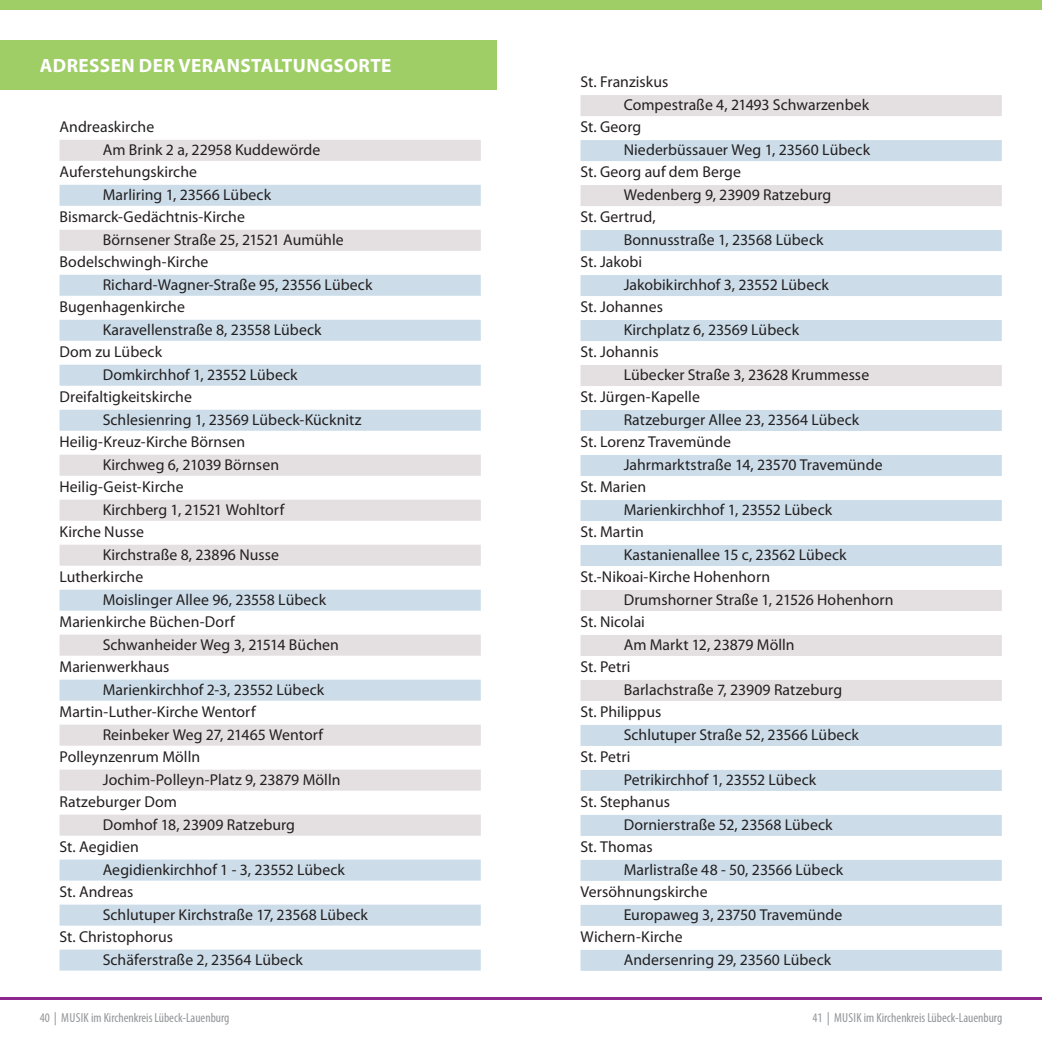
<style>
.page{position:relative;width:1042px;height:1042px;background:#fff}
.page>*{position:absolute;margin:0;border:0;box-sizing:border-box;transform-origin:0 0}
.t1{font:700 19.25px "Myriad Pro";letter-spacing:.02em;color:#fff}
.t2{font:15.75px "Myriad Pro";color:#231f20}
.t3{font:condensed 13.12px "Myriad Pro";color:#939598}
.s1{font-stretch:normal}
</style>
<div class="page">
<div style="left:0;top:40px;width:496px;height:50px;background:#9fce66"></div>
<div style="left:0;top:0;width:1042px;height:10px;background:#9fce66"></div>
<hr style="left:0;top:997px;width:1042px;height:3px;background:#90268f">
<div style="left:60px;top:140px;width:421px;height:21px;background:#e4dfe0"></div>
<div style="left:60px;top:185px;width:421px;height:21px;background:#ccdde9"></div>
<div style="left:60px;top:230px;width:421px;height:21px;background:#e4dfe0"></div>
<div style="left:60px;top:275px;width:421px;height:21px;background:#ccdde9"></div>
<div style="left:60px;top:320px;width:421px;height:21px;background:#ccdde9"></div>
<div style="left:60px;top:365px;width:421px;height:21px;background:#ccdde9"></div>
<div style="left:60px;top:410px;width:421px;height:21px;background:#ccdde9"></div>
<div style="left:60px;top:455px;width:421px;height:21px;background:#e4dfe0"></div>
<div style="left:60px;top:500px;width:421px;height:21px;background:#e4dfe0"></div>
<div style="left:60px;top:545px;width:421px;height:21px;background:#e4dfe0"></div>
<div style="left:60px;top:590px;width:421px;height:21px;background:#ccdde9"></div>
<div style="left:60px;top:635px;width:421px;height:21px;background:#e4dfe0"></div>
<div style="left:60px;top:680px;width:421px;height:21px;background:#ccdde9"></div>
<div style="left:60px;top:724px;width:421px;height:21px;background:#e4dfe0"></div>
<div style="left:60px;top:769px;width:421px;height:21px;background:#e4dfe0"></div>
<div style="left:60px;top:814px;width:421px;height:21px;background:#e4dfe0"></div>
<div style="left:60px;top:859px;width:421px;height:21px;background:#ccdde9"></div>
<div style="left:60px;top:904px;width:421px;height:21px;background:#ccdde9"></div>
<div style="left:60px;top:949px;width:421px;height:21px;background:#ccdde9"></div>
<div style="left:580px;top:95px;width:422px;height:21px;background:#e4dfe0"></div>
<div style="left:580px;top:140px;width:422px;height:21px;background:#ccdde9"></div>
<div style="left:580px;top:185px;width:422px;height:21px;background:#e4dfe0"></div>
<div style="left:580px;top:230px;width:422px;height:21px;background:#ccdde9"></div>
<div style="left:580px;top:275px;width:422px;height:21px;background:#ccdde9"></div>
<div style="left:580px;top:320px;width:422px;height:21px;background:#ccdde9"></div>
<div style="left:580px;top:365px;width:422px;height:21px;background:#e4dfe0"></div>
<div style="left:580px;top:410px;width:422px;height:21px;background:#ccdde9"></div>
<div style="left:580px;top:455px;width:422px;height:21px;background:#ccdde9"></div>
<div style="left:580px;top:500px;width:422px;height:21px;background:#ccdde9"></div>
<div style="left:580px;top:545px;width:422px;height:21px;background:#ccdde9"></div>
<div style="left:580px;top:590px;width:422px;height:21px;background:#e4dfe0"></div>
<div style="left:580px;top:635px;width:422px;height:21px;background:#e4dfe0"></div>
<div style="left:580px;top:680px;width:422px;height:21px;background:#e4dfe0"></div>
<div style="left:580px;top:725px;width:422px;height:21px;background:#ccdde9"></div>
<div style="left:580px;top:770px;width:422px;height:21px;background:#ccdde9"></div>
<div style="left:580px;top:815px;width:422px;height:21px;background:#ccdde9"></div>
<div style="left:580px;top:860px;width:422px;height:21px;background:#ccdde9"></div>
<div style="left:580px;top:905px;width:422px;height:21px;background:#ccdde9"></div>
<div style="left:580px;top:950px;width:422px;height:21px;background:#ccdde9"></div>
<p class="t1" style="left:40px;top:52px;width:353px">ADRESSEN DER VERANSTALTUNGSORTE</p>
<p class="t2" style="left:60px;top:117px;width:96px">Andreaskirche</p>
<p class="t2" style="left:103px;top:140px;width:219px">Am Brink 2 a, 22958 Kuddewörde</p>
<p class="t2" style="left:60px;top:162px;width:139px">Auferstehungskirche</p>
<p class="t2" style="left:103px;top:185px;width:170px">Marliring 1, 23566 Lübeck</p>
<p class="t2" style="left:60px;top:207px;width:187px">Bismarck-Gedächtnis-Kirche</p>
<p class="t2" style="left:103px;top:230px;width:243px">Börnsener Straße 25, 21521 Aumühle</p>
<p class="t2" style="left:60px;top:252px;width:150px">Bodelschwingh-Kirche</p>
<p class="t2" style="left:103px;top:275px;width:271px">Richard-Wagner-Straße 95, 23556 Lübeck</p>
<p class="t2" style="left:60px;top:297px;width:127px">Bugenhagenkirche</p>
<p class="t2" style="left:103px;top:320px;width:220px">Karavellenstraße 8, 23558 Lübeck</p>
<p class="t2" style="left:60px;top:342px;width:104px">Dom zu Lübeck</p>
<p class="t2" style="left:103px;top:365px;width:196px">Domkirchhof 1, 23552 Lübeck</p>
<p class="t2" style="left:60px;top:387px;width:134px">Dreifaltigkeitskirche</p>
<p class="t2" style="left:103px;top:410px;width:260px">Schlesienring 1, 23569 Lübeck-Kücknitz</p>
<p class="t2" style="left:60px;top:432px;width:187px">Heilig-Kreuz-Kirche Börnsen</p>
<p class="t2" style="left:103px;top:455px;width:178px">Kirchweg 6, 21039 Börnsen</p>
<p class="t2" style="left:60px;top:477px;width:126px">Heilig-Geist-Kirche</p>
<p class="t2" style="left:103px;top:500px;width:183px">Kirchberg 1, 21521 Wohltorf</p>
<p class="t2" style="left:60px;top:522px;width:86px">Kirche Nusse</p>
<p class="t2" style="left:103px;top:545px;width:178px">Kirchstraße 8, 23896 Nusse</p>
<p class="t2" style="left:60px;top:567px;width:85px">Lutherkirche</p>
<p class="t2" style="left:103px;top:589px;width:225px">Moislinger Allee 96, 23558 Lübeck</p>
<p class="t2" style="left:60px;top:612px;width:177px">Marienkirche Büchen-Dorf</p>
<p class="t2" style="left:103px;top:634px;width:238px">Schwanheider Weg 3, 21514 Büchen</p>
<p class="t2" style="left:60px;top:657px;width:111px">Marienwerkhaus</p>
<p class="t2" style="left:103px;top:679px;width:223px">Marienkirchhof 2-3, 23552 Lübeck</p>
<p class="t2" style="left:60px;top:702px;width:198px">Martin-Luther-Kirche Wentorf</p>
<p class="t2" style="left:103px;top:724px;width:222px">Reinbeker Weg 27, 21465 Wentorf</p>
<p class="t2" style="left:60px;top:747px;width:142px">Polleynzenrum Mölln</p>
<p class="t2" style="left:103px;top:769px;width:239px">Jochim-Polleyn-Platz 9, 23879 Mölln</p>
<p class="t2" style="left:60px;top:792px;width:119px">Ratzeburger Dom</p>
<p class="t2" style="left:103px;top:814px;width:194px">Domhof 18, 23909 Ratzeburg</p>
<p class="t2" style="left:60px;top:837px;width:81px">St. Aegidien</p>
<p class="t2" style="left:103px;top:859px;width:244px">Aegidienkirchhof 1 - 3, 23552 Lübeck</p>
<p class="t2" style="left:60px;top:882px;width:75px">St. Andreas</p>
<p class="t2" style="left:103px;top:904px;width:267px">Schlutuper Kirchstraße 17, 23568 Lübeck</p>
<p class="t2" style="left:60px;top:927px;width:115px">St. Christophorus</p>
<p class="t2" style="left:103px;top:949px;width:202px">Schäferstraße 2, 23564 Lübeck</p>
<p class="t2" style="left:580px;top:72px;width:89px">St. Franziskus</p>
<p class="t2" style="left:624px;top:95px;width:247px">Compestraße 4, 21493 Schwarzenbek</p>
<p class="t2" style="left:580px;top:117px;width:62px">St. Georg</p>
<p class="t2" style="left:624px;top:140px;width:248px">Niederbüssauer Weg 1, 23560 Lübeck</p>
<p class="t2" style="left:580px;top:162px;width:162px">St. Georg auf dem Berge</p>
<p class="t2" style="left:624px;top:185px;width:209px">Wedenberg 9, 23909 Ratzeburg</p>
<p class="t2" style="left:580px;top:207px;width:77px">St. Gertrud,</p>
<p class="t2" style="left:624px;top:230px;width:201px">Bonnusstraße 1, 23568 Lübeck</p>
<p class="t2" style="left:580px;top:252px;width:63px">St. Jakobi</p>
<p class="t2" style="left:624px;top:275px;width:207px">Jakobikirchhof 3, 23552 Lübeck</p>
<p class="t2" style="left:580px;top:297px;width:84px">St. Johannes</p>
<p class="t2" style="left:624px;top:320px;width:177px">Kirchplatz 6, 23569 Lübeck</p>
<p class="t2" style="left:580px;top:342px;width:80px">St. Johannis</p>
<p class="t2" style="left:624px;top:365px;width:247px">Lübecker Straße 3, 23628 Krummesse</p>
<p class="t2" style="left:580px;top:387px;width:121px">St. Jürgen-Kapelle</p>
<p class="t2" style="left:624px;top:410px;width:237px">Ratzeburger Allee 23, 23564 Lübeck</p>
<p class="t2" style="left:580px;top:432px;width:152px">St. Lorenz Travemünde</p>
<p class="t2" style="left:624px;top:455px;width:260px">Jahrmarktstraße 14, 23570 Travemünde</p>
<p class="t2" style="left:580px;top:477px;width:67px">St. Marien</p>
<p class="t2" style="left:624px;top:500px;width:210px">Marienkirchhof 1, 23552 Lübeck</p>
<p class="t2" style="left:580px;top:522px;width:65px">St. Martin</p>
<p class="t2" style="left:624px;top:545px;width:224px">Kastanienallee 15 c, 23562 Lübeck</p>
<p class="t2" style="left:580px;top:567px;width:191px">St.-Nikoai-Kirche Hohenhorn</p>
<p class="t2" style="left:624px;top:590px;width:271px">Drumshorner Straße 1, 21526 Hohenhorn</p>
<p class="t2" style="left:580px;top:612px;width:66px">St. Nicolai</p>
<p class="t2" style="left:624px;top:635px;width:172px">Am Markt 12, 23879 Mölln</p>
<p class="t2" style="left:580px;top:657px;width:51px">St. Petri</p>
<p class="t2" style="left:624px;top:680px;width:220px">Barlachstraße 7, 23909 Ratzeburg</p>
<p class="t2" style="left:580px;top:702px;width:82px">St. Philippus</p>
<p class="t2" style="left:624px;top:725px;width:237px">Schlutuper Straße 52, 23566 Lübeck</p>
<p class="t2" style="left:580px;top:747px;width:51px">St. Petri</p>
<p class="t2" style="left:624px;top:770px;width:194px">Petrikirchhof 1, 23552 Lübeck</p>
<p class="t2" style="left:580px;top:792px;width:91px">St. Stephanus</p>
<p class="t2" style="left:624px;top:815px;width:210px">Dornierstraße 52, 23568 Lübeck</p>
<p class="t2" style="left:580px;top:837px;width:74px">St. Thomas</p>
<p class="t2" style="left:624px;top:860px;width:221px">Marlistraße 48 - 50, 23566 Lübeck</p>
<p class="t2" style="left:580px;top:882px;width:129px">Versöhnungskirche</p>
<p class="t2" style="left:624px;top:905px;width:220px">Europaweg 3, 23750 Travemünde</p>
<p class="t2" style="left:580px;top:927px;width:104px">Wichern-Kirche</p>
<p class="t2" style="left:624px;top:950px;width:209px">Andersenring 29, 23560 Lübeck</p>
<p class="t3" style="left:40px;top:1010px;width:191px">40 <span class="s1">|</span> MUSIK im Kirchenkreis Lübeck-Lauenburg</p>
<p class="t3" style="left:812px;top:1010px;width:191px">41 <span class="s1">|</span> MUSIK im Kirchenkreis Lübeck-Lauenburg</p>
</div>
